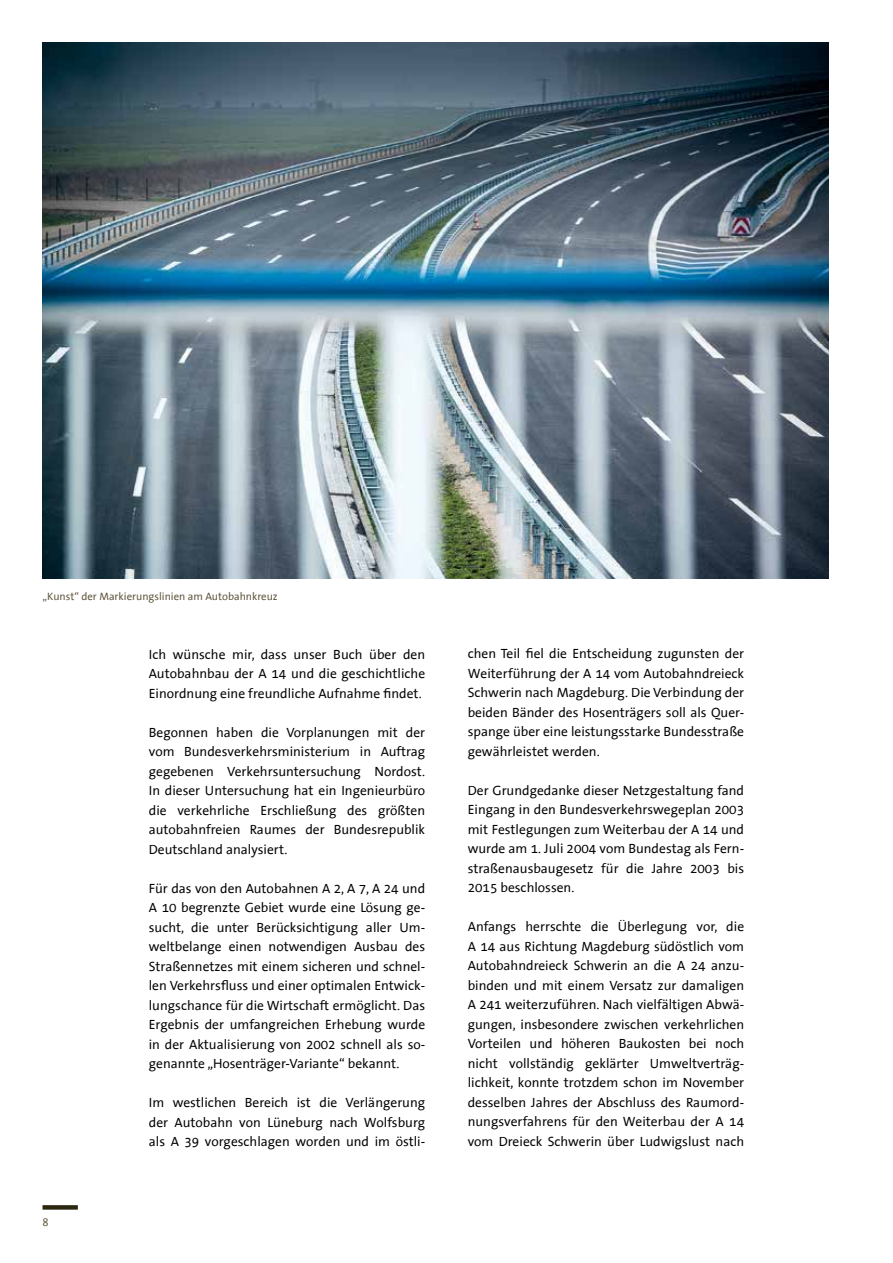
<style>
.page{position:relative;width:893px;height:1263px;background:#fff}
.page>*{position:absolute;margin:0;border:0;box-sizing:border-box;transform-origin:0 0}
.t1{font:13.5px/19.5px "The Sans Office";color:#000;text-align:justify}
.t2{font:11.25px "The Sans Office";color:#5d5138}
.t3{font:10.8px "The Sans Office";color:#5d5138}
</style>
<div class="page">
<img style="left:43px;top:43px;width:786px;height:536px">
<div style="left:43px;top:1205px;width:35px;height:5px;background:#2c2710"></div>
<p class="t3" style="left:43px;top:591px;width:237px">„Kunst“ der Markierungslinien am Autobahnkreuz</p>
<p class="t2" style="left:43px;top:1216px;width:8px">8</p>
<p class="t1" style="left:149px;top:645px;width:278px">Ich wünsche mir, dass unser Buch über den Autobahnbau der A 14 und die geschichtliche Einordnung eine freundliche Aufnahme findet.</p>
<p class="t1" style="left:149px;top:723px;width:278px">Begonnen haben die Vorplanungen mit der vom Bundesverkehrsministerium in Auftrag gegebenen Verkehrsuntersuchung Nordost.<br>In dieser Untersuchung hat ein Ingenieurbüro die verkehrliche Erschließung des größten autobahnfreien Raumes der Bundesrepublik Deutschland analysiert.</p>
<p class="t1" style="left:149px;top:879px;width:278px">Für das von den Autobahnen A 2, A 7, A 24 und A 10 begrenzte Gebiet wurde eine Lösung ge&shy;sucht, die unter Berücksichtigung aller Um&shy;weltbelange einen notwendigen Ausbau des Straßennetzes mit einem sicheren und schnel&shy;len Verkehrsfluss und einer optimalen Entwick&shy;lungschance für die Wirtschaft ermöglicht. Das Ergebnis der umfangreichen Erhebung wurde in der Aktualisierung von 2002 schnell als so&shy;genannte „Hosenträger-Variante“ bekannt.</p>
<p class="t1" style="left:149px;top:1093px;width:278px">Im westlichen Bereich ist die Verlängerung der Autobahn von Lüneburg nach Wolfsburg als A 39 vorgeschlagen worden und im östli-</p>
<p class="t1" style="left:468px;top:645px;width:278px">chen Teil fiel die Entscheidung zugunsten der Weiterführung der A 14 vom Autobahndreieck Schwerin nach Magdeburg. Die Verbindung der beiden Bänder des Hosenträgers soll als Quer&shy;spange über eine leistungsstarke Bundesstraße gewährleistet werden.</p>
<p class="t1" style="left:468px;top:781px;width:278px">Der Grundgedanke dieser Netzgestaltung fand Eingang in den Bundesverkehrswegeplan 2003 mit Festlegungen zum Weiterbau der A 14 und wurde am 1. Juli 2004 vom Bundestag als Fern&shy;straßenausbaugesetz für die Jahre 2003 bis 2015 beschlossen.</p>
<p class="t1" style="left:468px;top:918px;width:278px">Anfangs herrschte die Überlegung vor, die A 14 aus Richtung Magdeburg südöstlich vom Autobahndreieck Schwerin an die A 24 anzu&shy;binden und mit einem Versatz zur damaligen A 241 weiterzuführen. Nach vielfältigen Abwä&shy;gungen, insbesondere zwischen verkehrlichen Vorteilen und höheren Baukosten bei noch nicht vollständig geklärter Umweltverträg&shy;lichkeit, konnte trotzdem schon im November desselben Jahres der Abschluss des Raumord&shy;nungsverfahrens für den Weiterbau der A 14 vom Dreieck Schwerin über Ludwigslust nach</p>
</div>
